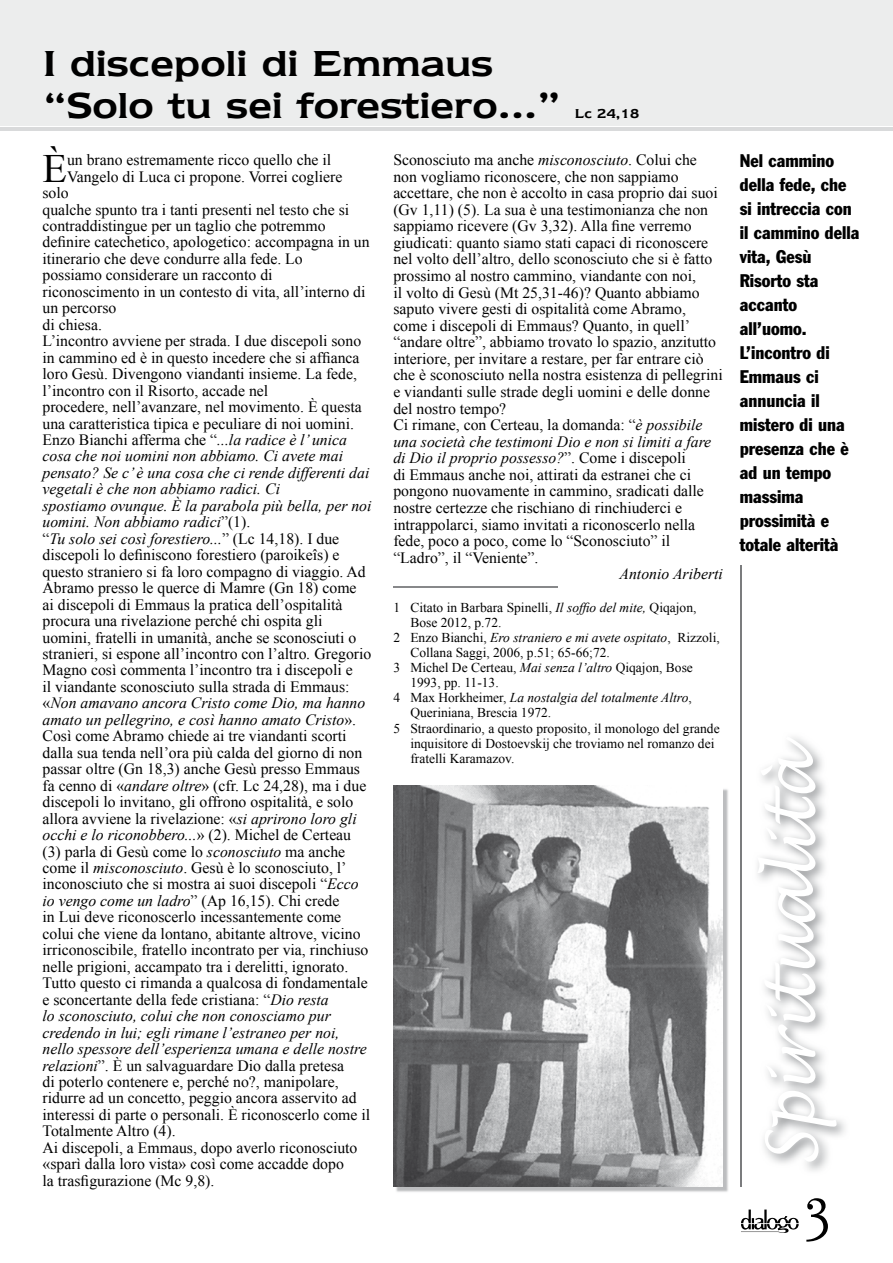
<style>
.page{position:relative;width:893px;height:1263px;background:#fff}
.page>*{position:absolute;margin:0;border:0;box-sizing:border-box;transform-origin:0 0}
.t1{font:italic 67.5px "Lucida Handwriting";color:#fff;scale:.9 1}
.t2{font:54px "Kontor Display";color:#000}
.t3{font:600 42px/42px "Newtext IT Cby BT";letter-spacing:.005em;color:#000}
.t4{font:40.2px "Times New Roman";color:#000}
.t5{font:condensed 18px/24px "Franklin Gothic";color:#000}
.t6{font:15.75px/16.5px "Times New Roman";color:#000}
.t7{font:italic 15.75px "Times New Roman";color:#000}
.t8{font:600 15px "Newtext IT Cby BT";color:#000}
.t9{font:13.5px "Times New Roman";color:#000}
.t10{font:italic 13.5px "Times New Roman";color:#000}
.s1{font-style:italic}
.s2{font-style:normal}
</style>
<div class="page">
<svg style="left:741px;top:1209px;width:58px;height:24px"></svg>
<div style="left:0;top:0;width:893px;height:126px;background:#eceded"></div>
<hr style="left:0;top:128px;width:893px;height:3px;background:#d9dadb">
<hr style="left:740px;top:565px;width:1px;height:621px;background:#7b7c7e">
<img style="left:396px;top:789px;width:332px;height:403px">
<img style="left:393px;top:785px;width:330px;height:402px">
<hr style="left:393px;top:586px;width:165px;height:2px;background:#87888a">
<h3 class="t3" style="left:44px;top:41px;width:518px">I discepoli di Emmaus “Solo tu sei forestiero...”</h3>
<p class="t8" style="left:575px;top:105px;width:66px">Lc 24,18</p>
<h3 class="t4" style="left:43px;top:141px;width:26px">È</h3>
<p class="t6" style="left:67px;top:152px;width:266px">un brano estremamente ricco quello che il</p>
<p class="t6" style="left:67px;top:168px;width:277px">Vangelo di Luca ci propone. Vorrei cogliere</p>
<p class="t6" style="left:43px;top:184px;width:28px">solo</p>
<p class="t6" style="left:43px;top:201px;width:308px">qualche spunto tra i tanti presenti nel testo che si</p>
<p class="t6" style="left:43px;top:217px;width:285px">contraddistingue per un taglio che potremmo</p>
<p class="t6" style="left:43px;top:234px;width:329px">definire catechetico, apologetico: accompagna in un</p>
<p class="t6" style="left:43px;top:250px;width:262px">itinerario che deve condurre alla fede. Lo</p>
<p class="t6" style="left:43px;top:267px;width:232px">possiamo considerare un racconto di</p>
<p class="t6" style="left:43px;top:283px;width:324px">riconoscimento in un contesto di vita, all’interno di</p>
<p class="t6" style="left:43px;top:300px;width:75px">un percorso</p>
<p class="t6" style="left:43px;top:316px;width:61px">di chiesa.</p>
<p class="t6" style="left:43px;top:332px;width:320px">L’incontro avviene per strada. I due discepoli sono</p>
<p class="t6" style="left:43px;top:349px;width:319px">in cammino ed è in questo incedere che si affianca</p>
<p class="t6" style="left:43px;top:365px;width:316px">loro Gesù. Divengono viandanti insieme. La fede,</p>
<p class="t6" style="left:43px;top:382px;width:227px">l’incontro con il Risorto, accade nel</p>
<p class="t6" style="left:43px;top:398px;width:321px">procedere, nell’avanzare, nel movimento. È questa</p>
<p class="t6" style="left:43px;top:415px;width:313px">una caratteristica tipica e peculiare di noi uomini.</p>
<p class="t6" style="left:43px;top:431px;width:306px">Enzo Bianchi afferma che “<span class="s1">...la radice è l’ unica</span></p>
<p class="t7" style="left:43px;top:445px;width:302px">cosa che noi uomini non abbiamo. Ci avete mai</p>
<p class="t7" style="left:43px;top:462px;width:328px">pensato? Se c’ è una cosa che ci rende differenti dai</p>
<p class="t7" style="left:43px;top:478px;width:239px">vegetali è che non abbiamo radici. Ci</p>
<p class="t7" style="left:43px;top:495px;width:331px">spostiamo ovunque. È la parabola più bella, per noi</p>
<p class="t7" style="left:43px;top:511px;width:209px">uomini. Non abbiamo radici<span class="s2">”(1).</span></p>
<p class="t7" style="left:43px;top:528px;width:298px"><span class="s2">“</span>Tu solo sei così forestiero...<span class="s2">” (Lc 14,18). I due</span></p>
<p class="t6" style="left:43px;top:546px;width:298px">discepoli lo definiscono forestiero (paroikeîs) e</p>
<p class="t6" style="left:43px;top:563px;width:325px">questo straniero si fa loro compagno di viaggio. Ad</p>
<p class="t6" style="left:43px;top:579px;width:316px">Abramo presso le querce di Mamre (Gn 18) come</p>
<p class="t6" style="left:43px;top:596px;width:302px">ai discepoli di Emmaus la pratica dell’ospitalità</p>
<p class="t6" style="left:43px;top:612px;width:281px">procura una rivelazione perché chi ospita gli</p>
<p class="t6" style="left:43px;top:629px;width:315px">uomini, fratelli in umanità, anche se sconosciuti o</p>
<p class="t6" style="left:43px;top:645px;width:330px">stranieri, si espone all’incontro con l’altro<span class="s1">.</span> Gregorio</p>
<p class="t6" style="left:43px;top:662px;width:312px">Magno così commenta l’incontro tra i discepoli e</p>
<p class="t6" style="left:43px;top:678px;width:309px">il viandante sconosciuto sulla strada di Emmaus:</p>
<p class="t7" style="left:43px;top:692px;width:324px"><span class="s2">«</span>Non amavano ancora Cristo come Dio, ma hanno</p>
<p class="t7" style="left:43px;top:709px;width:315px">amato un pellegrino, e così hanno amato Cristo<span class="s2">».</span></p>
<p class="t6" style="left:43px;top:727px;width:306px">Così come Abramo chiede ai tre viandanti scorti</p>
<p class="t6" style="left:43px;top:744px;width:321px">dalla sua tenda nell’ora più calda del giorno di non</p>
<p class="t6" style="left:43px;top:760px;width:319px">passar oltre (Gn 18,3) anche Gesù presso Emmaus</p>
<p class="t6" style="left:43px;top:777px;width:325px">fa cenno di «<span class="s1">andare oltre</span>» (cfr. Lc 24,28), ma i due</p>
<p class="t6" style="left:43px;top:793px;width:312px">discepoli lo invitano, gli offrono ospitalità, e solo</p>
<p class="t6" style="left:43px;top:810px;width:316px">allora avviene la rivelazione: «<span class="s1">si aprirono loro gli</span></p>
<p class="t7" style="left:43px;top:824px;width:310px">occhi e lo riconobbero...<span class="s2">» (2). Michel de Certeau</span></p>
<p class="t6" style="left:43px;top:843px;width:304px">(3) parla di Gesù come lo <span class="s1">sconosciuto</span> ma anche</p>
<p class="t6" style="left:43px;top:859px;width:306px">come il <span class="s1">misconosciuto</span>. Gesù è lo sconosciuto, l’</p>
<p class="t6" style="left:43px;top:876px;width:318px">inconosciuto che si mostra ai suoi discepoli “<span class="s1">Ecco</span></p>
<p class="t6" style="left:43px;top:892px;width:298px"><span class="s1">io vengo come un ladro</span>” (Ap 16,15). Chi crede</p>
<p class="t6" style="left:43px;top:908px;width:300px">in Lui deve riconoscerlo incessantemente come</p>
<p class="t6" style="left:43px;top:925px;width:320px">colui che viene da lontano, abitante altrove, vicino</p>
<p class="t6" style="left:43px;top:941px;width:327px">irriconoscibile, fratello incontrato per via, rinchiuso</p>
<p class="t6" style="left:43px;top:958px;width:307px">nelle prigioni, accampato tra i derelitti, ignorato.</p>
<p class="t6" style="left:43px;top:974px;width:327px">Tutto questo ci rimanda a qualcosa di fondamentale</p>
<p class="t6" style="left:43px;top:991px;width:288px">e sconcertante della fede cristiana: “<span class="s1">Dio resta</span></p>
<p class="t7" style="left:43px;top:1005px;width:290px">lo sconosciuto, colui che non conosciamo pur</p>
<p class="t7" style="left:43px;top:1021px;width:298px">credendo in lui; egli rimane l’estraneo per noi,</p>
<p class="t7" style="left:43px;top:1038px;width:326px">nello spessore dell’esperienza umana e delle nostre</p>
<p class="t6" style="left:43px;top:1057px;width:303px"><span class="s1">relazioni</span>”. È un salvaguardare Dio dalla pretesa</p>
<p class="t6" style="left:43px;top:1073px;width:298px">di poterlo contenere e, perché no?, manipolare,</p>
<p class="t6" style="left:43px;top:1090px;width:316px">ridurre ad un concetto, peggio ancora asservito ad</p>
<p class="t6" style="left:43px;top:1106px;width:329px">interessi di parte o personali. È riconoscerlo come il</p>
<p class="t6" style="left:43px;top:1122px;width:135px">Totalmente Altro (4).</p>
<p class="t6" style="left:43px;top:1139px;width:316px">Ai discepoli, a Emmaus, dopo averlo riconosciuto</p>
<p class="t6" style="left:43px;top:1155px;width:303px">«sparì dalla loro vista» così come accadde dopo</p>
<p class="t6" style="left:43px;top:1172px;width:173px">la trasfigurazione (Mc 9,8).</p>
<p class="t6" style="left:393px;top:151px;width:331px">Sconosciuto ma anche <span class="s1">misconosciuto</span>. Colui che non vogliamo riconoscere, che non sappiamo accettare, che non è accolto in casa proprio dai suoi (Gv 1,11) (5). La sua è una testimonianza che non sappiamo ricevere (Gv 3,32). Alla fine verremo giudicati: quanto siamo stati capaci di riconoscere nel volto dell’altro, dello sconosciuto che si è fatto prossimo al nostro cammino, viandante con noi,<br>il volto di Gesù (Mt 25,31-46)? Quanto abbiamo saputo vivere gesti di ospitalità come Abramo, come i discepoli di Emmaus? Quanto, in quell’ “andare oltre”, abbiamo trovato lo spazio, anzitutto interiore, per invitare a restare, per far entrare ciò che è sconosciuto nella nostra esistenza di pellegrini e viandanti sulle strade degli uomini e delle donne del nostro tempo?<br>Ci rimane, con Certeau, la domanda: “<span class="s1">è possibile una società che testimoni Dio e non si limiti a fare di Dio il proprio possesso?</span>”. Come i discepoli<br>di Emmaus anche noi, attirati da estranei che ci pongono nuovamente in cammino, sradicati dalle nostre certezze che rischiano di rinchiuderci e intrappolarci, siamo invitati a riconoscerlo nella fede, poco a poco, come lo “Sconosciuto” il “Ladro”, il “Veniente”.</p>
<p class="t7" style="left:619px;top:563px;width:105px">Antonio Ariberti</p>
<p class="t9" style="left:393px;top:598px;width:305px">1 Citato in Barbara Spinelli, <span class="s1">Il soffio del mite,</span> Qiqajon,</p>
<p class="t9" style="left:410px;top:613px;width:93px">Bose 2012, p.72.</p>
<p class="t10" style="left:393px;top:628px;width:328px"><span class="s2">2 Enzo Bianchi,</span> Ero straniero e mi avete ospitato<span class="s2">, Rizzoli,</span></p>
<p class="t9" style="left:410px;top:643px;width:201px">Collana Saggi, 2006, p.51; 65-66;72.</p>
<p class="t9" style="left:393px;top:659px;width:301px">3 Michel De Certeau, <span class="s1">Mai senza l’altro</span> Qiqajon, Bose</p>
<p class="t9" style="left:410px;top:674px;width:90px">1993, pp. 11-13.</p>
<p class="t10" style="left:393px;top:688px;width:300px"><span class="s2">4 Max Horkheimer,</span> La nostalgia del totalmente Altro<span class="s2">,</span></p>
<p class="t9" style="left:410px;top:704px;width:142px">Queriniana, Brescia 1972.</p>
<p class="t9" style="left:393px;top:719px;width:328px">5 Straordinario, a questo proposito, il monologo del grande</p>
<p class="t9" style="left:410px;top:734px;width:306px">inquisitore di Dostoevskij che troviamo nel romanzo dei</p>
<p class="t9" style="left:410px;top:749px;width:106px">fratelli Karamazov.</p>
<p class="t5" style="left:740px;top:149px;width:121px">Nel cammino della fede, che si intreccia con il cammino della vita, Gesù<br>Risorto sta accanto all’uomo.<br>L’incontro di<br>Emmaus ci annuncia il mistero di una presenza che è ad un tempo massima prossimità e totale alterità</p>
<h1 class="t1" style="left:750px;top:1165px;width:478px;rotate:-90deg">S p iritualità</h1>
<h2 class="t2" style="left:806px;top:1177px;width:26px">3</h2>
</div>
